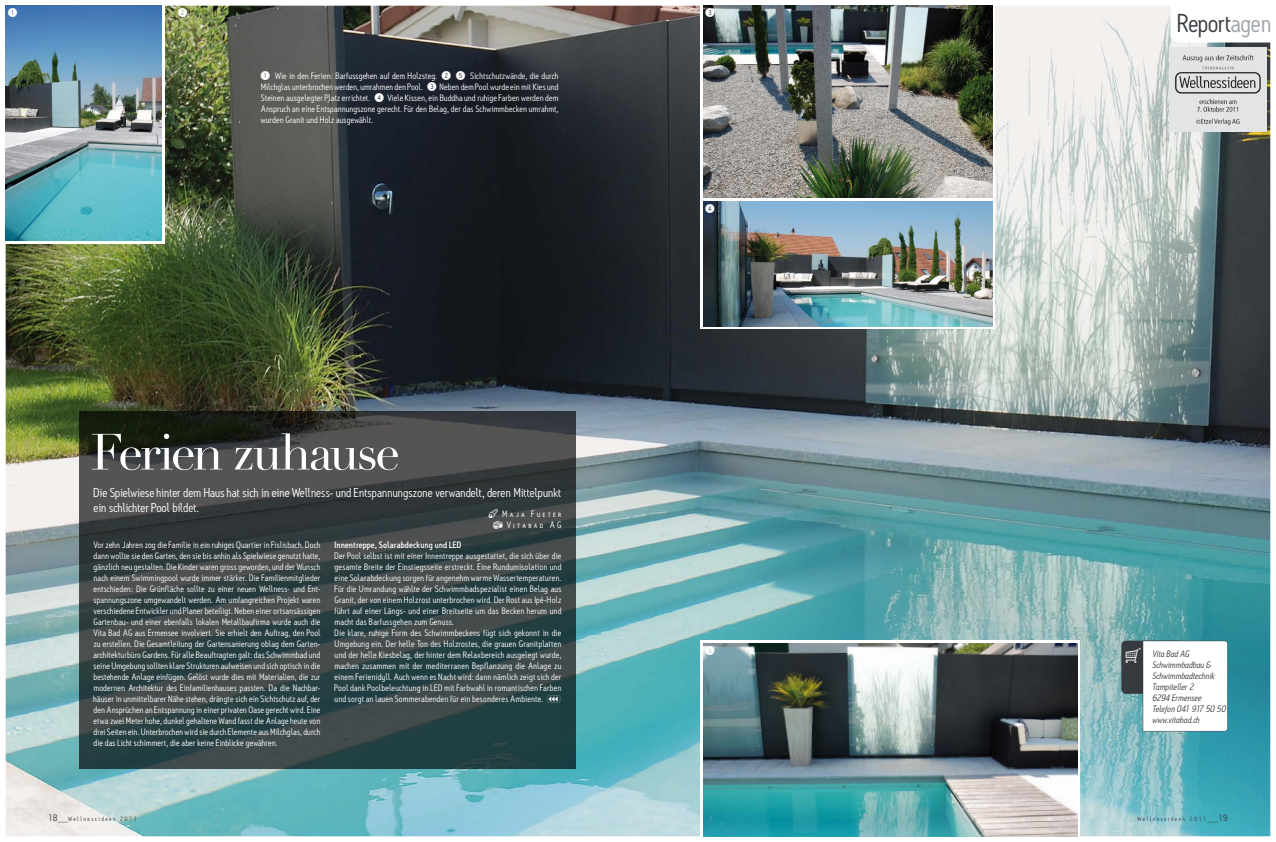
<style>
.page{position:relative;width:1276px;height:842px;background:#fff}
.page>*{position:absolute;margin:0;border:0;box-sizing:border-box;transform-origin:0 0}
.t1{font:50px "Didot";letter-spacing:-.055em;color:#fff}
.t2{font:25px "Antitled";letter-spacing:-.015em;color:#373b3f}
.t3{font:12.5px/15px "Antitled";letter-spacing:-.005em;color:#fff}
.t4{font:9px/11px "Antitled";letter-spacing:.02em;color:#fff;text-align:justify}
.t5{font:italic 9px/11px "Antitled";color:#373b3f}
.t6{font:500 9px "Antitled";letter-spacing:.025em;color:#fff}
.t7{font:9px/11px "Antitled Book Caps";letter-spacing:.25em;color:#fff;text-align:right}
.t8{font:6px "Antitled";letter-spacing:.25em;color:#373b3f}
.s1{color:#a0a5a9}
.s2{font-size:9px}
</style>
<div class="page">
<img style="left:6px;top:6px;width:1264px;height:830px">
<svg style="left:1170px;top:6px;width:101px;height:37px"></svg>
<div style="left:700px;top:641px;width:380px;height:198px;background:linear-gradient(to right,#fff,#fff)"></div>
<img style="left:703px;top:643px;width:374px;height:193px">
<svg style="left:700px;top:5px;width:295px;height:193px"></svg>
<img style="left:703px;top:6px;width:289px;height:192px">
<img style="left:79px;top:411px;width:496px;height:357px">
<svg style="left:700px;top:198px;width:295px;height:131px"></svg>
<img style="left:703px;top:201px;width:289px;height:125px">
<svg style="left:5px;top:5px;width:159px;height:239px"></svg>
<img style="left:6px;top:6px;width:156px;height:235px">
<img style="left:1169px;top:47px;width:97px;height:85px">
<svg style="left:178px;top:8px;width:9px;height:9px"></svg>
<svg style="left:705px;top:646px;width:9px;height:9px"></svg>
<svg style="left:493px;top:521px;width:10px;height:8px"></svg>
<svg style="left:261px;top:71px;width:9px;height:9px"></svg>
<svg style="left:442px;top:71px;width:23px;height:9px"></svg>
<svg style="left:1121px;top:641px;width:106px;height:90px"></svg>
<svg style="left:8px;top:8px;width:9px;height:9px"></svg>
<svg style="left:705px;top:8px;width:9px;height:9px"></svg>
<svg style="left:547px;top:694px;width:13px;height:8px"></svg>
<svg style="left:705px;top:204px;width:9px;height:9px"></svg>
<p class="t4" style="left:261px;top:71px;width:299px;text-indent:209px">Sichtschutzwände, die durch Milchglas unterbrochen werden, umrahmen den Pool. ✓ Neben dem Pool wurde ein mit Kies und Steinen ausgelegter Platz errichtet. ✔ Viele Kissen, ein Buddha und ruhige Farben werden dem Anspruch an eine Entspannungszone gerecht. Für den Belag, der das Schwimmbecken umrahmt, wurden Granit und Holz ausgewählt.</p>
<p class="t4" style="left:275px;top:71px;width:163px">Wie in den Ferien: Barfussgehen auf dem Holzsteg.</p>
<h1 class="t1" style="left:91px;top:422px;width:311px">Ferien zuhause</h1>
<h3 class="t3" style="left:94px;top:485px;width:469px">Die Spielwiese hinter dem Haus hat sich in eine Wellness- und Entspannungszone verwandelt, deren Mittelpunkt ein schlichter Pool bildet.</h3>
<p class="t7" style="left:489px;top:508px;width:74px">▲ Maja Fueter<br>Vitabad AG</p>
<p class="t4" style="left:94px;top:540px;width:228px">Vor zehn Jahren zog die Familie in ein ruhiges Quartier in Fislisbach. Doch dann wollte sie den Garten, den sie bis anhin als Spielwiese genutzt hatte, gänzlich neu gestalten. Die Kinder waren gross geworden, und der Wunsch nach einem Swimmingpool wurde immer stärker. Die Familienmitglieder entschieden: Die Grünfläche sollte zu einer neuen Wellness- und Ent&shy;spannungszone umgewandelt werden. Am umfangreichen Projekt waren verschiedene Entwickler und Planer beteiligt. Neben einer ortsansässigen Gartenbau- und einer ebenfalls lokalen Metallbaufirma wurde auch die Vita Bad AG aus Ermensee involviert. Sie erhielt den Auftrag, den Pool zu erstellen. Die Gesamtleitung der Gartensanierung oblag dem Garten&shy;architekturbüro Gardens. Für alle Beauftragten galt: das Schwimmbad und seine Umgebung sollten klare Strukturen aufweisen und sich optisch in die bestehende Anlage einfügen. Gelöst wurde dies mit Materialien, die zur modernen Architektur des Einfamilienhauses passten. Da die Nachbar&shy;häuser in unmittelbarer Nähe stehen, drängte sich ein Sichtschutz auf, der den Ansprüchen an Entspannung in einer privaten Oase gerecht wird. Eine etwa zwei Meter hohe, dunkel gehaltene Wand fasst die Anlage heute von drei Seiten ein. Unterbrochen wird sie durch Elemente aus Milchglas, durch die das Licht schimmert, die aber keine Einblicke gewähren.</p>
<p class="t6" style="left:334px;top:540px;width:128px">Innentreppe, Solarabdeckung und LED</p>
<p class="t4" style="left:334px;top:551px;width:228px;text-align:left">Der Pool selbst ist mit einer Innentreppe ausgestattet, die sich über die gesamte Breite der Einstiegsseite erstreckt. Eine Rundumisolation und eine Solarabdeckung sorgen für angenehm warme Wassertemperaturen.<br>Für die Umrandung wählte der Schwimmbadspezialist einen Belag aus Granit, der von einem Holzrost unterbrochen wird. Der Rost aus Ipé-Holz führt auf einer Längs- und einer Breitseite um das Becken herum und macht das Barfussgehen zum Genuss.<br>Die klare, ruhige Form des Schwimmbeckens fügt sich gekonnt in die Umgebung ein. Der helle Ton des Holzrostes, die grauen Granitplatten und der helle Kiesbelag, der hinter dem Relaxbereich ausgelegt wurde, machen zusammen mit der mediterranen Bepflanzung die Anlage zu einem Ferienidyll. Auch wenn es Nacht wird: dann nämlich zeigt sich der Pool dank Poolbeleuchtung in LED mit Farbwahl in romantischen Farben und sorgt an lauen Sommerabenden für ein besonderes Ambiente.</p>
<h2 class="t2" style="left:1178px;top:8px;width:95px">Report<span class="s1">agen</span></h2>
<p class="t5" style="left:1152px;top:648px;width:75px">Vita Bad AG<br>Schwimmbadbau &amp;<br>Schwimmbadtechnik<br>Tampiteller 2<br>6294 Ermensee<br>Telefon 041 917 50 50 www.vitabad.ch</p>
<p class="t8" style="left:48px;top:815px;width:90px"><span class="s2">18</span>____Wellnessideen 2011</p>
<p class="t8" style="left:1137px;top:815px;width:92px">Wellnessideen 2011____<span class="s2">19</span></p>
</div>
